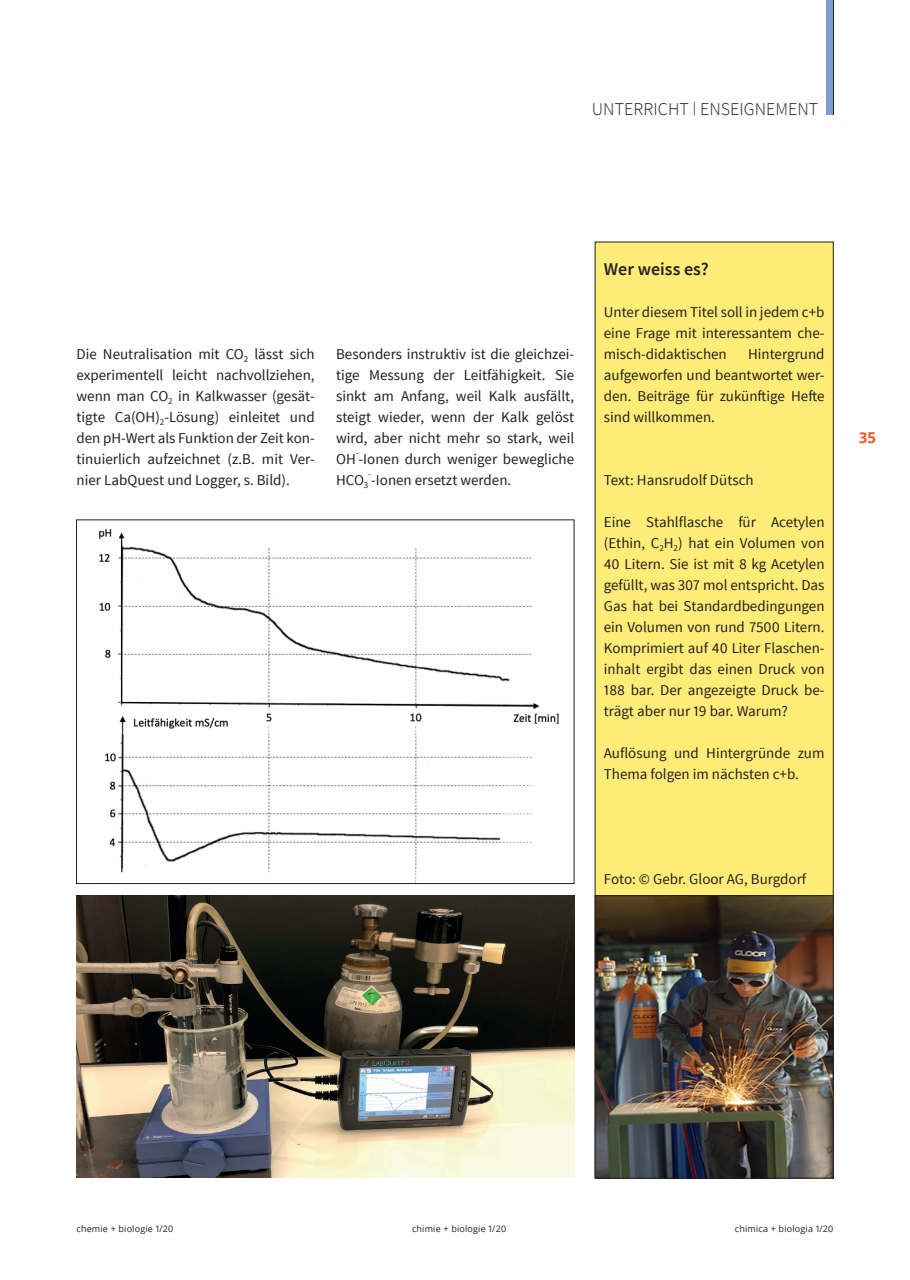
<style>
.page{position:relative;width:910px;height:1280px;background:#fff}
.page>*{position:absolute;margin:0;border:0;box-sizing:border-box;transform-origin:0 0}
.t1{font:300 18px "Source Sans Pro";color:#231f20}
.t2{font:600 18px "Source Sans Pro";color:#231f20}
.t3{font:15px/21px "Source Sans Pro";color:#231f20;text-align:justify}
.t4{font:700 15px "Open Sans";color:#f1592f}
.t5{font:9px "Open Sans";letter-spacing:.02em;color:#231f20}
.t6{font:9px "Source Sans Pro";color:#231f20}
</style>
<div class="page">
<div style="left:595px;top:242px;width:238px;height:936px;background:#ffed77"></div>
<img style="left:597px;top:897px;width:234px;height:279px">
<div style="left:595px;top:895px;width:238px;height:283px;border:1px solid #231f20"></div>
<hr style="left:832px;top:0;width:1px;height:115px;background:#231f20">
<div style="left:826px;top:0;width:6px;height:115px;background:#7e9ed2"></div>
<img style="left:99px;top:528px;width:460px;height:354px">
<img style="left:77px;top:895px;width:497px;height:283px">
<p class="t1" style="left:592px;top:98px;width:228px">UNTERRICHT <sup>|</sup> ENSEIGNEMENT</p>
<p class="t3" style="left:77px;top:343px;width:240px">Die Neutralisation mit CO<sub>2</sub> lässt sich experimentell leicht nachvollziehen, wenn man CO<sub>2</sub> in Kalkwasser (gesät&shy;tigte Ca(OH)<sub>2</sub>-Lösung) einleitet und den pH-Wert als Funktion der Zeit kon&shy;tinuierlich aufzeichnet (z.B. mit Ver&shy;nier LabQuest und Logger, s. Bild).</p>
<p class="t3" style="left:336px;top:343px;width:240px">Besonders instruktiv ist die gleichzei&shy;tige Messung der Leitfähigkeit. Sie sinkt am Anfang, weil Kalk ausfällt, steigt wieder, wenn der Kalk gelöst wird, aber nicht mehr so stark, weil OH -Ionen durch weniger bewegliche</p>
<p class="t6" style="left:356px;top:448px;width:4px">-</p>
<p class="t3" style="left:336px;top:469px;width:177px">HCO<sub>3</sub> -Ionen ersetzt werden.</p>
<p class="t6" style="left:368px;top:469px;width:4px">-</p>
<p class="t2" style="left:604px;top:257px;width:106px">Wer weiss es?</p>
<p class="t3" style="left:604px;top:301px;width:222px">Unter diesem Titel soll in jedem c+b eine Frage mit interessantem che&shy;misch-didaktischen</p>
<p class="t3" style="left:604px;top:343px;width:222px;text-indent:144px">Hintergrund aufgeworfen und beantwortet wer&shy;den. Beiträge für zukünftige Hefte sind willkommen.</p>
<p class="t3" style="left:604px;top:469px;width:151px">Text: Hansrudolf Dütsch</p>
<p class="t3" style="left:604px;top:511px;width:222px">Eine Stahlflasche für Acetylen (Ethin, C<sub>2</sub>H<sub>2</sub>) hat ein Volumen von 40 Litern. Sie ist mit 8 kg Acetylen gefüllt, was 307 mol entspricht. Das Gas hat bei Standardbedingungen ein Volumen von rund 7500 Litern.<br>Komprimiert auf 40 Liter Flaschen&shy;inhalt ergibt das einen Druck von 188 bar. Der angezeigte Druck be&shy;trägt aber nur 19 bar. Warum?</p>
<p class="t3" style="left:604px;top:742px;width:222px">Auflösung und Hintergründe zum<br>Thema folgen im nächsten c+b.</p>
<p class="t4" style="left:859px;top:427px;width:19px">35</p>
<p class="t3" style="left:604px;top:868px;width:204px">Foto: © Gebr. Gloor AG, Burgdorf</p>
<p class="t5" style="left:77px;top:1222px;width:98px">chemie + biologie 1/20</p>
<p class="t5" style="left:412px;top:1222px;width:96px">chimie + biologie 1/20</p>
<p class="t5" style="left:735px;top:1222px;width:100px">chimica + biologia 1/20</p>
</div>
